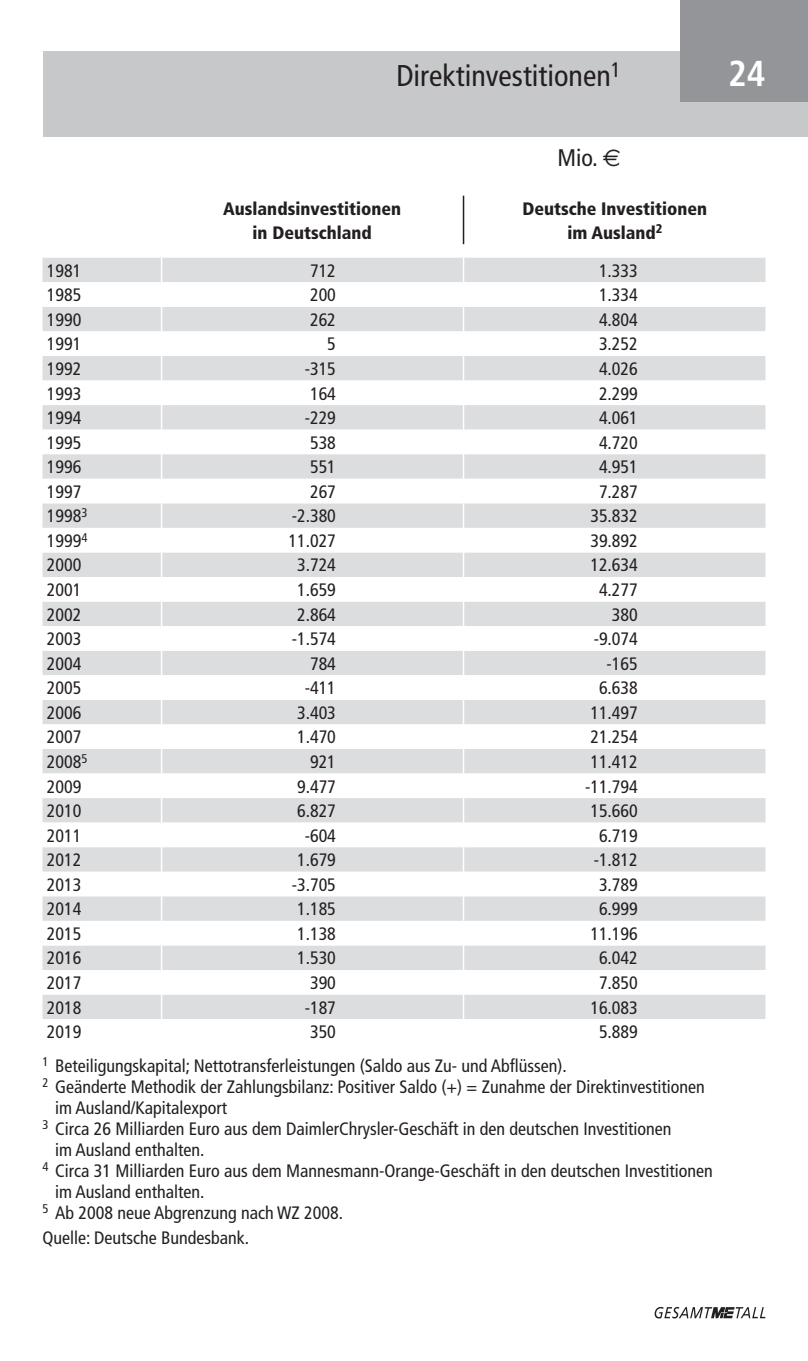
<style>
.page{position:relative;width:808px;height:1361px;background:#fff}
.page>*{position:absolute;margin:0;border:0;box-sizing:border-box;transform-origin:0 0}
.t1{font:700 condensed 36px "Frutiger";color:#fff}
.t2{font:condensed 30px "Frutiger";color:#231f20}
.t3{font:condensed 24px "Frutiger";color:#231f20}
.t4{font:condensed 18px "Frutiger";color:#231f20}
.t5{font:900 condensed 18px/24px "Frutiger";color:#231f20;text-align:center}
.s1{font-family:"Euro Sans";font-stretch:normal}
</style>
<div class="page">
<div style="left:43px;top:51px;width:765px;height:85px;background:#c7c8ca"></div>
<div style="left:680px;top:0;width:128px;height:102px;background:#939598"></div>
<div style="left:43px;top:258px;width:722px;height:24px;background:#dcdddf"></div>
<svg style="left:43px;top:307px;width:722px;height:712px;fill:#e2e3e5"></svg>
<svg style="left:161px;top:258px;width:1px;height:761px"></svg>
<hr style="left:463px;top:196px;width:1px;height:48px;background:#231f20">
<svg style="left:463px;top:258px;width:1px;height:761px"></svg>
<svg style="left:654px;top:1307px;width:111px;height:11px"></svg>
<h2 class="t2" style="left:396px;top:58px;width:226px">Direktinvestitionen<sup>1</sup></h2>
<h1 class="t1" style="left:728px;top:52px;width:39px">24</h1>
<h3 class="t3" style="left:557px;top:144px;width:65px">Mio. <span class="s1">e</span></h3>
<p class="t5" style="left:223px;top:196px;width:179px">Auslandsinvestitionen in Deutschland</p>
<p class="t5" style="left:522px;top:196px;width:186px">Deutsche Investitionen im Ausland<sup>2</sup></p>
<p class="t4" style="left:47px;top:260px;width:36px">1981</p>
<p class="t4" style="left:310px;top:260px;width:27px">712</p>
<p class="t4" style="left:599px;top:260px;width:40px">1.333</p>
<p class="t4" style="left:47px;top:285px;width:36px">1985</p>
<p class="t4" style="left:310px;top:285px;width:27px">200</p>
<p class="t4" style="left:599px;top:285px;width:40px">1.334</p>
<p class="t4" style="left:47px;top:309px;width:36px">1990</p>
<p class="t4" style="left:310px;top:309px;width:27px">262</p>
<p class="t4" style="left:599px;top:309px;width:40px">4.804</p>
<p class="t4" style="left:47px;top:334px;width:36px">1991</p>
<p class="t4" style="left:327px;top:334px;width:10px">5</p>
<p class="t4" style="left:599px;top:334px;width:40px">3.252</p>
<p class="t4" style="left:47px;top:358px;width:36px">1992</p>
<p class="t4" style="left:305px;top:358px;width:33px">-315</p>
<p class="t4" style="left:599px;top:358px;width:40px">4.026</p>
<p class="t4" style="left:47px;top:383px;width:36px">1993</p>
<p class="t4" style="left:310px;top:383px;width:27px">164</p>
<p class="t4" style="left:599px;top:383px;width:40px">2.299</p>
<p class="t4" style="left:47px;top:407px;width:36px">1994</p>
<p class="t4" style="left:305px;top:407px;width:33px">-229</p>
<p class="t4" style="left:599px;top:407px;width:40px">4.061</p>
<p class="t4" style="left:47px;top:432px;width:36px">1995</p>
<p class="t4" style="left:310px;top:432px;width:27px">538</p>
<p class="t4" style="left:599px;top:432px;width:40px">4.720</p>
<p class="t4" style="left:47px;top:456px;width:36px">1996</p>
<p class="t4" style="left:310px;top:456px;width:27px">551</p>
<p class="t4" style="left:599px;top:456px;width:40px">4.951</p>
<p class="t4" style="left:47px;top:481px;width:36px">1997</p>
<p class="t4" style="left:310px;top:481px;width:27px">267</p>
<p class="t4" style="left:599px;top:481px;width:40px">7.287</p>
<p class="t4" style="left:47px;top:505px;width:42px">1998<sup>3</sup></p>
<p class="t4" style="left:292px;top:506px;width:46px">-2.380</p>
<p class="t4" style="left:590px;top:506px;width:49px">35.832</p>
<p class="t4" style="left:47px;top:530px;width:42px">1999<sup>4</sup></p>
<p class="t4" style="left:288px;top:530px;width:49px">11.027</p>
<p class="t4" style="left:590px;top:530px;width:49px">39.892</p>
<p class="t4" style="left:47px;top:555px;width:36px">2000</p>
<p class="t4" style="left:297px;top:555px;width:40px">3.724</p>
<p class="t4" style="left:590px;top:555px;width:49px">12.634</p>
<p class="t4" style="left:47px;top:579px;width:36px">2001</p>
<p class="t4" style="left:297px;top:579px;width:40px">1.659</p>
<p class="t4" style="left:599px;top:579px;width:40px">4.277</p>
<p class="t4" style="left:47px;top:604px;width:36px">2002</p>
<p class="t4" style="left:297px;top:604px;width:40px">2.864</p>
<p class="t4" style="left:612px;top:604px;width:27px">380</p>
<p class="t4" style="left:47px;top:628px;width:36px">2003</p>
<p class="t4" style="left:292px;top:628px;width:46px">-1.574</p>
<p class="t4" style="left:594px;top:628px;width:46px">-9.074</p>
<p class="t4" style="left:47px;top:653px;width:36px">2004</p>
<p class="t4" style="left:310px;top:653px;width:27px">784</p>
<p class="t4" style="left:607px;top:653px;width:33px">-165</p>
<p class="t4" style="left:47px;top:677px;width:36px">2005</p>
<p class="t4" style="left:305px;top:677px;width:33px">-411</p>
<p class="t4" style="left:599px;top:677px;width:40px">6.638</p>
<p class="t4" style="left:47px;top:702px;width:36px">2006</p>
<p class="t4" style="left:297px;top:702px;width:40px">3.403</p>
<p class="t4" style="left:590px;top:702px;width:49px">11.497</p>
<p class="t4" style="left:47px;top:726px;width:36px">2007</p>
<p class="t4" style="left:297px;top:726px;width:40px">1.470</p>
<p class="t4" style="left:590px;top:726px;width:49px">21.254</p>
<p class="t4" style="left:47px;top:751px;width:42px">2008<sup>5</sup></p>
<p class="t4" style="left:310px;top:751px;width:27px">921</p>
<p class="t4" style="left:590px;top:751px;width:49px">11.412</p>
<p class="t4" style="left:47px;top:776px;width:36px">2009</p>
<p class="t4" style="left:297px;top:776px;width:40px">9.477</p>
<p class="t4" style="left:585px;top:776px;width:54px">-11.794</p>
<p class="t4" style="left:47px;top:800px;width:36px">2010</p>
<p class="t4" style="left:297px;top:800px;width:40px">6.827</p>
<p class="t4" style="left:590px;top:800px;width:49px">15.660</p>
<p class="t4" style="left:47px;top:825px;width:36px">2011</p>
<p class="t4" style="left:305px;top:825px;width:33px">-604</p>
<p class="t4" style="left:599px;top:825px;width:40px">6.719</p>
<p class="t4" style="left:47px;top:849px;width:36px">2012</p>
<p class="t4" style="left:297px;top:849px;width:40px">1.679</p>
<p class="t4" style="left:594px;top:849px;width:46px">-1.812</p>
<p class="t4" style="left:47px;top:874px;width:36px">2013</p>
<p class="t4" style="left:292px;top:874px;width:46px">-3.705</p>
<p class="t4" style="left:599px;top:874px;width:40px">3.789</p>
<p class="t4" style="left:47px;top:898px;width:36px">2014</p>
<p class="t4" style="left:297px;top:898px;width:40px">1.185</p>
<p class="t4" style="left:599px;top:898px;width:40px">6.999</p>
<p class="t4" style="left:47px;top:923px;width:36px">2015</p>
<p class="t4" style="left:297px;top:923px;width:40px">1.138</p>
<p class="t4" style="left:590px;top:923px;width:49px">11.196</p>
<p class="t4" style="left:47px;top:947px;width:36px">2016</p>
<p class="t4" style="left:297px;top:947px;width:40px">1.530</p>
<p class="t4" style="left:599px;top:947px;width:40px">6.042</p>
<p class="t4" style="left:47px;top:972px;width:36px">2017</p>
<p class="t4" style="left:310px;top:972px;width:27px">390</p>
<p class="t4" style="left:599px;top:972px;width:40px">7.850</p>
<p class="t4" style="left:47px;top:997px;width:36px">2018</p>
<p class="t4" style="left:305px;top:997px;width:33px">-187</p>
<p class="t4" style="left:590px;top:997px;width:49px">16.083</p>
<p class="t4" style="left:47px;top:1021px;width:36px">2019</p>
<p class="t4" style="left:310px;top:1021px;width:27px">350</p>
<p class="t4" style="left:599px;top:1021px;width:40px">5.889</p>
<p class="t4" style="left:43px;top:1055px;width:526px"><sup>1</sup> Beteiligungskapital; Nettotransferleistungen (Saldo aus Zu- und Abflüssen).</p>
<p class="t4" style="left:43px;top:1076px;width:664px"><sup>2</sup> Geänderte Methodik der Zahlungsbilanz: Positiver Saldo (+) = Zunahme der Direktinvestitionen</p>
<p class="t4" style="left:55px;top:1097px;width:173px">im Ausland/Kapitalexport</p>
<p class="t4" style="left:43px;top:1118px;width:631px"><sup>3</sup> Circa 26 Milliarden Euro aus dem DaimlerChrysler-Geschäft in den deutschen Investitionen</p>
<p class="t4" style="left:55px;top:1139px;width:151px">im Ausland enthalten.</p>
<p class="t4" style="left:43px;top:1160px;width:672px"><sup>4</sup> Circa 31 Milliarden Euro aus dem Mannesmann-Orange-Geschäft in den deutschen Investitionen</p>
<p class="t4" style="left:55px;top:1181px;width:151px">im Ausland enthalten.</p>
<p class="t4" style="left:43px;top:1202px;width:302px"><sup>5</sup> Ab 2008 neue Abgrenzung nach WZ 2008.</p>
<p class="t4" style="left:43px;top:1227px;width:208px">Quelle: Deutsche Bundesbank.</p>
</div>
